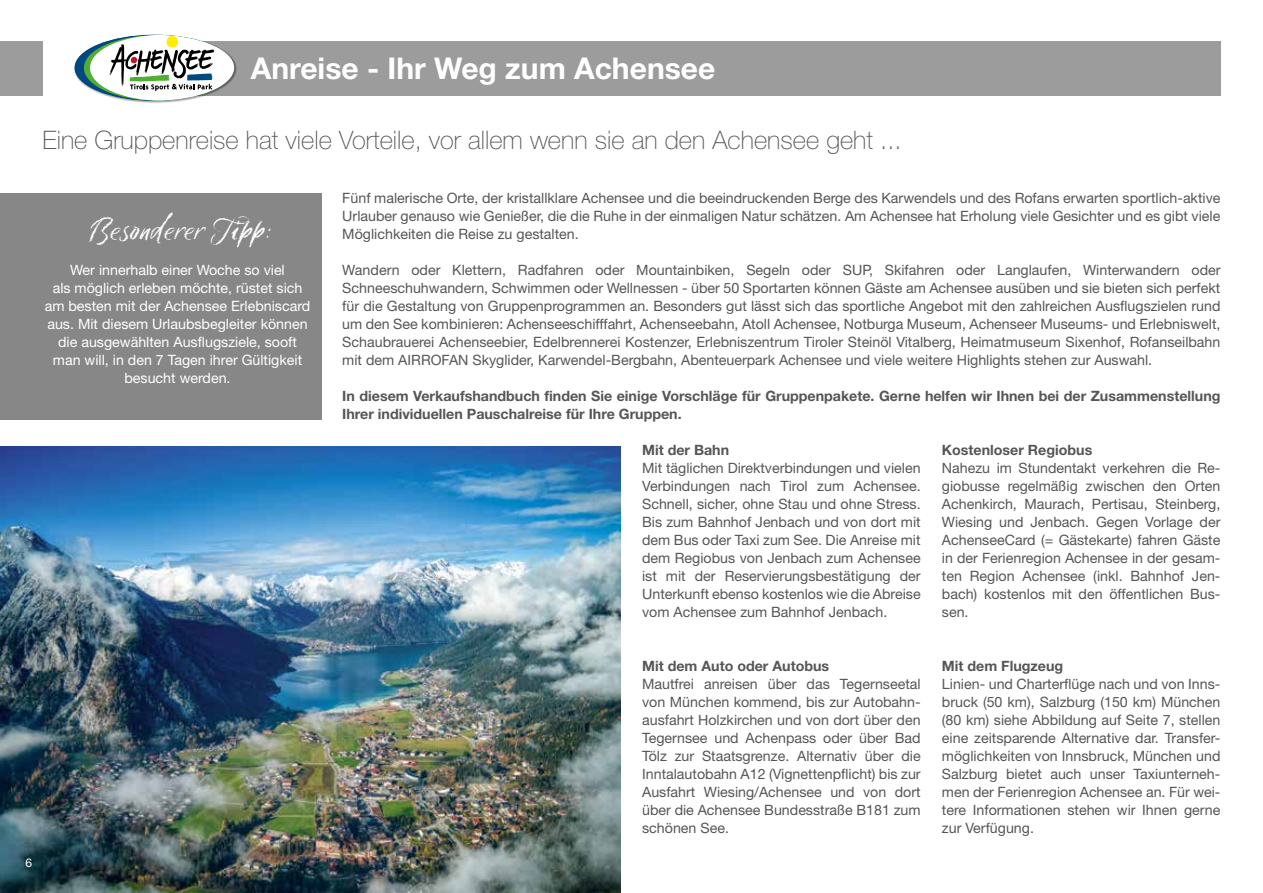
<style>
.page{position:relative;width:1263px;height:893px;background:#fff}
.page>*{position:absolute;margin:0;border:0;box-sizing:border-box;transform-origin:0 0}
.t1{font:700 30px "Helvetica Neue LT Pro";color:#fff}
.t2{font:30px "Six Hands Chalk";color:#fff}
.t3{font:100 25.5px "Helvetica Neue LT Pro";color:#565655}
.t4{font:14.25px/18px "Helvetica Neue LT Pro";color:#565655;text-align:justify}
.t5{font:700 14.25px/18px "Helvetica Neue LT Pro";color:#565655}
.t6{font:14.25px/18px "Helvetica Neue LT Pro";color:#fff;text-align:center}
.t7{font:12px "Helvetica Neue LT Pro";color:#fff}
</style>
<div class="page">
<div style="left:0;top:41px;width:43px;height:54px;background:#9c9c9d"></div>
<div style="left:179px;top:41px;width:1041px;height:54px;background:#9c9c9d"></div>
<img style="left:74px;top:34px;width:163px;height:69px">
<svg style="left:75px;top:35px;width:159px;height:66px"></svg>
<img style="left:0;top:446px;width:621px;height:447px">
<div style="left:0;top:193px;width:321px;height:226px;background:#868786"></div>
<h1 class="t1" style="left:251px;top:50px;width:466px">Anreise - Ihr Weg zum Achensee</h1>
<h2 class="t3" style="left:43px;top:125px;width:860px">Eine Gruppenreise hat viele Vorteile, vor allem wenn sie an den Achensee geht ...</h2>
<h1 class="t2" style="left:87px;top:211px;width:185px">Besonderer Tipp:</h1>
<p class="t6" style="left:45px;top:261px;width:267px">Wer innerhalb einer Woche so viel<br>als möglich erleben möchte, rüstet sich am besten mit der Achensee Erlebniscard aus. Mit diesem Urlaubsbegleiter können die ausgewählten Ausflugsziele, sooft man will, in den 7 Tagen ihrer Gültigkeit besucht werden.</p>
<p class="t4" style="left:342px;top:189px;width:880px">Fünf malerische Orte, der kristallklare Achensee und die beeindruckenden Berge des Karwendels und des Rofans erwarten sportlich-aktive Urlauber genauso wie Genießer, die die Ruhe in der einmaligen Natur schätzen. Am Achensee hat Erholung viele Gesichter und es gibt viele Möglichkeiten die Reise zu gestalten.</p>
<p class="t4" style="left:342px;top:261px;width:880px">Wandern oder Klettern, Radfahren oder Mountainbiken, Segeln oder SUP, Skifahren oder Langlaufen, Winterwandern oder Schneeschuhwandern, Schwimmen oder Wellnessen - über 50 Sportarten können Gäste am Achensee ausüben und sie bieten sich perfekt für die Gestaltung von Gruppenprogrammen an. Besonders gut lässt sich das sportliche Angebot mit den zahlreichen Ausflugszielen rund um den See kombinieren: Achenseeschifffahrt, Achenseebahn, Atoll Achensee, Notburga Museum, Achenseer Museums- und Erlebniswelt, Schaubrauerei Achenseebier, Edelbrennerei Kostenzer, Erlebniszentrum Tiroler Steinöl Vitalberg, Heimatmuseum Sixenhof, Rofanseilbahn mit dem AIRROFAN Skyglider, Karwendel-Bergbahn, Abenteuerpark Achensee und viele weitere Highlights stehen zur Auswahl.</p>
<p class="t5" style="left:342px;top:387px;width:880px">In diesem Verkaufshandbuch finden Sie einige Vorschläge für Gruppenpakete. Gerne helfen wir Ihnen bei der Zusammenstellung<br>Ihrer individuellen Pauschalreise für Ihre Gruppen.</p>
<p class="t5" style="left:642px;top:441px;width:89px">Mit der Bahn</p>
<p class="t4" style="left:642px;top:459px;width:280px">Mit täglichen Direktverbindungen und vielen Verbindungen nach Tirol zum Achensee.<br>Schnell, sicher, ohne Stau und ohne Stress.<br>Bis zum Bahnhof Jenbach und von dort mit dem Bus oder Taxi zum See. Die Anreise mit dem Regiobus von Jenbach zum Achensee ist mit der Reservierungsbestätigung der Unterkunft ebenso kostenlos wie die Abreise vom Achensee zum Bahnhof Jenbach.</p>
<p class="t5" style="left:942px;top:441px;width:152px">Kostenloser Regiobus</p>
<p class="t4" style="left:942px;top:459px;width:280px">Nahezu im Stundentakt verkehren die Re&shy;giobusse regelmäßig zwischen den Orten Achenkirch, Maurach, Pertisau, Steinberg, Wiesing und Jenbach. Gegen Vorlage der AchenseeCard (= Gästekarte) fahren Gäste in der Ferienregion Achensee in der gesam&shy;ten Region Achensee (inkl. Bahnhof Jen&shy;bach) kostenlos mit den öffentlichen Bus&shy;sen.</p>
<p class="t7" style="left:26px;top:856px;width:8px">6</p>
<p class="t5" style="left:642px;top:657px;width:189px">Mit dem Auto oder Autobus</p>
<p class="t4" style="left:642px;top:675px;width:280px">Mautfrei anreisen über das Tegernseetal von München kommend, bis zur Autobahn&shy;ausfahrt Holzkirchen und von dort über den Tegernsee und Achenpass oder über Bad Tölz zur Staatsgrenze. Alternativ über die Inntalautobahn A12 (Vignettenpflicht) bis zur Ausfahrt Wiesing/Achensee und von dort über die Achensee Bundesstraße B181 zum schönen See.</p>
<p class="t5" style="left:942px;top:657px;width:123px">Mit dem Flugzeug</p>
<p class="t4" style="left:942px;top:675px;width:280px">Linien- und Charterflüge nach und von Inns&shy;bruck (50 km), Salzburg (150 km) München (80 km) siehe Abbildung auf Seite 7, stellen eine zeitsparende Alternative dar. Transfer&shy;möglichkeiten von Innsbruck, München und Salzburg bietet auch unser Taxiunterneh&shy;men der Ferienregion Achensee an. Für wei&shy;tere Informationen stehen wir Ihnen gerne zur Verfügung.</p>
</div>
